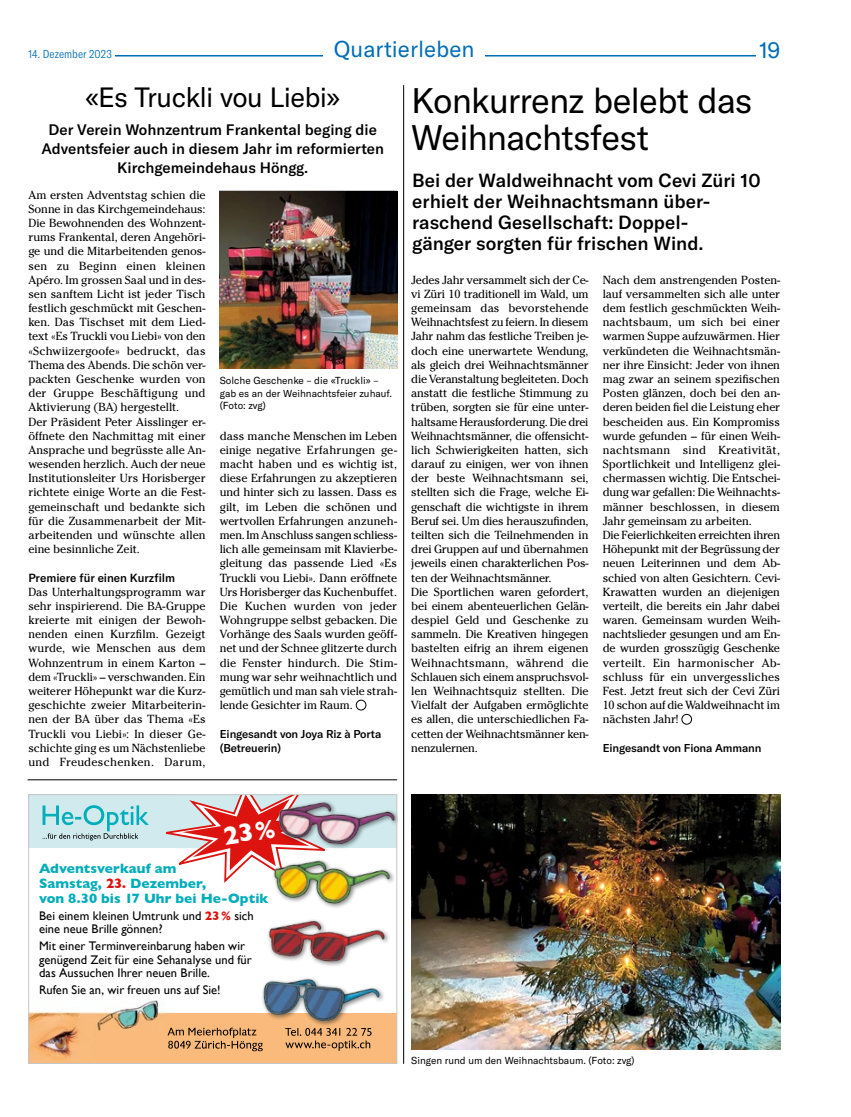
<style>
.page{position:relative;width:851px;height:1117px;background:#fff}
.page>*{position:absolute;margin:0;border:0;box-sizing:border-box;transform-origin:0 0}
.t1{font:35px/37.5px "GT America";letter-spacing:-.025em;color:#000}
.t2{font:27.5px "GT America";letter-spacing:-.025em;color:#000}
.t3{font:22.5px "GT America";color:#006eb7}
.t4{font:500 18.75px/21.2px "GT America";color:#000}
.t5{font:500 condensed 16.25px "ITC Franklin Gothic Std";color:#000}
.t6{font:500 15px/18.8px "GT America";color:#000;text-align:center}
.t7{font:700 13.75px/15px "Gill Sans";color:#00adba}
.t8{font:12.5px/13.5px "Gill Sans";letter-spacing:.005em;color:#000}
.t9{font:11.75px/14.1px "Cheltenham Std";letter-spacing:-.01em;color:#000}
.t10{font:500 11.75px "GT America";letter-spacing:-.005em;color:#000}
.t11{font:300 condensed 11.38px "GT America";letter-spacing:.005em;color:#006eb7}
.t12{font:500 11.25px/14.1px "GT America";letter-spacing:-.01em;color:#000}
.t13{font:10px/12.5px "GT America";color:#000}
.s1{color:#dc130e}
.s2{font-weight:700;color:#dc130e}
</style>
<div class="page">
<hr style="left:115px;top:55px;width:641px;height:1px;background:#006eb7">
<div style="left:323px;top:39px;width:162px;height:29px;background:#fff"></div>
<div style="left:356px;top:699px;width:10px;height:11px;border:1px solid #000;border-radius:50%"></div>
<hr style="left:403px;top:85px;width:1px;height:978px;background:#000">
<div style="left:681px;top:713px;width:11px;height:11px;border:1px solid #000;border-radius:50%"></div>
<img style="left:220px;top:191px;width:177px;height:178px">
<img style="left:411px;top:794px;width:369px;height:255px">
<hr style="left:28px;top:779px;width:369px;height:1px;background:#000">
<div style="left:29px;top:794px;width:368px;height:53px;background:#d0eaed"></div>
<svg style="left:43px;top:805px;width:106px;height:35px"></svg>
<div style="left:29px;top:1012px;width:367px;height:51px;background:#f9ba7b"></div>
<img style="left:30px;top:1000px;width:135px;height:59px">
<div style="left:96px;top:1030px;width:79px;height:31px;background:#f9ba7b"></div>
<svg style="left:167px;top:1027px;width:96px;height:23px"></svg>
<img style="left:249px;top:810px;width:146px;height:239px">
<div style="left:28px;top:794px;width:369px;height:269px;border:1px solid #c5c6c6"></div>
<img style="left:155px;top:794px;width:187px;height:90px">
<p class="t11" style="left:28px;top:47px;width:85px">14. Dezember 2023</p>
<h3 class="t3" style="left:334px;top:36px;width:142px">Quartierleben</h3>
<h3 class="t3" style="left:759px;top:37px;width:23px">19</h3>
<h2 class="t2" style="left:85px;top:81px;width:257px">«Es Truckli vou Liebi»</h2>
<h1 class="t1" style="left:411px;top:81px;width:343px">Konkurrenz belebt das<br>Weihnachtsfest</h1>
<p class="t6" style="left:41px;top:120px;width:344px">Der Verein Wohnzentrum Frankental beging die<br>Adventsfeier auch in diesem Jahr im reformierten<br>Kirchgemeindehaus Höngg.</p>
<p class="t9" style="left:28px;top:187px;width:179px">Am ersten Adventstag schien die<br>Sonne in das Kirchgemeindehaus:<br>Die Bewohnenden des Wohnzent&shy;rums Frankental, deren Angehöri&shy;ge und die Mitarbeitenden genos&shy;sen zu Beginn einen kleinen<br>Apéro. Im grossen Saal und in des&shy;sen sanftem Licht ist jeder Tisch festlich geschmückt mit Geschen&shy;ken. Das Tischset mit dem Lied&shy;text «Es Truckli vou Liebi» von den «Schwiizergoofe» bedruckt, das<br>Thema des Abends. Die schön ver&shy;packten Geschenke wurden von der Gruppe Beschäftigung und<br>Aktivierung (BA) hergestellt.<br>Der Präsident Peter Aisslinger er&shy;öffnete den Nachmittag mit einer<br>Ansprache und begrüsste alle An&shy;wesenden herzlich. Auch der neue<br>Institutionsleiter Urs Horisberger richtete einige Worte an die Fest&shy;gemeinschaft und bedankte sich für die Zusammenarbeit der Mit&shy;arbeitenden und wünschte allen eine besinnliche Zeit.</p>
<p class="t10" style="left:28px;top:570px;width:148px">Premiere für einen Kurzfilm</p>
<p class="t9" style="left:28px;top:584px;width:179px;text-align:justify">Das Unterhaltungsprogramm war sehr inspirierend. Die BA-Gruppe kreierte mit einigen der Bewoh&shy;nenden einen Kurzfilm. Gezeigt wurde, wie Menschen aus dem Wohnzentrum in einem Karton – dem «Truckli» – verschwanden. Ein weiterer Höhepunkt war die Kurz&shy;geschichte zweier Mitarbeiterin&shy;nen der BA über das Thema «Es Truckli vou Liebi»: In dieser Ge&shy;schichte ging es um Nächstenliebe und Freudeschenken. Darum,</p>
<h3 class="t4" style="left:412px;top:169px;width:350px">Bei der Waldweihnacht vom Cevi Züri 10 erhielt der Weihnachtsmann über&shy;raschend Gesellschaft: Doppel-<br>gänger sorgten für frischen Wind.</h3>
<p class="t9" style="left:411px;top:272px;width:179px">Jedes Jahr versammelt sich der Ce&shy;vi Züri 10 traditionell im Wald, um gemeinsam das bevorstehende Weihnachtsfest zu feiern. In diesem Jahr nahm das festliche Treiben je&shy;doch eine unerwartete Wendung, als gleich drei Weihnachtsmänner die Veranstaltung begleiteten. Doch anstatt die festliche Stimmung zu trüben, sorgten sie für eine unter&shy;haltsame Herausforderung. Die drei Weihnachtsmänner, die offensicht&shy;lich Schwierigkeiten hatten, sich darauf zu einigen, wer von ihnen der beste Weihnachtsmann sei, stellten sich die Frage, welche Ei&shy;genschaft die wichtigste in ihrem Beruf sei. Um dies herauszufinden, teilten sich die Teilnehmenden in drei Gruppen auf und übernahmen jeweils einen charakterlichen Pos&shy;ten der Weihnachtsmänner.<br>Die Sportlichen waren gefordert, bei einem abenteuerlichen Gelän&shy;despiel Geld und Geschenke zu sammeln. Die Kreativen hingegen bastelten eifrig an ihrem eigenen Weihnachtsmann, während die Schlauen sich einem anspruchsvol&shy;len Weihnachtsquiz stellten. Die Vielfalt der Aufgaben ermöglichte es allen, die unterschiedlichen Fa&shy;cetten der Weihnachtsmänner ken&shy;nenzulernen.</p>
<p class="t9" style="left:602px;top:272px;width:179px">Nach dem anstrengenden Posten&shy;lauf versammelten sich alle unter dem festlich geschmückten Weih&shy;nachtsbaum, um sich bei einer warmen Suppe aufzuwärmen. Hier verkündeten die Weihnachtsmän&shy;ner ihre Einsicht: Jeder von ihnen mag zwar an seinem spezifischen<br>Posten glänzen, doch bei den an&shy;deren beiden fiel die Leistung eher bescheiden aus. Ein Kompromiss wurde gefunden – für einen Weih&shy;nachtsmann sind Kreativität,<br>Sportlichkeit und Intelligenz glei&shy;chermassen wichtig. Die Entschei&shy;dung war gefallen: Die Weihnachts&shy;männer beschlossen, in diesem<br>Jahr gemeinsam zu arbeiten.<br>Die Feierlichkeiten erreichten ihren<br>Höhepunkt mit der Begrüssung der neuen Leiterinnen und dem Ab&shy;schied von alten Gesichtern. Cevi-<br>Krawatten wurden an diejenigen verteilt, die bereits ein Jahr dabei waren. Gemeinsam wurden Weih&shy;nachtslieder gesungen und am En&shy;de wurden grosszügig Geschenke verteilt. Ein harmonischer Ab&shy;schluss für ein unvergessliches<br>Fest. Jetzt freut sich der Cevi Züri<br>10 schon auf die Waldweihnacht im nächsten Jahr!</p>
<p class="t13" style="left:220px;top:374px;width:174px">Solche Geschenke – die «Truckli» – gab es an der Weihnachtsfeier zuhauf. (Foto: zvg)</p>
<p class="t9" style="left:220px;top:428px;width:179px;text-align:justify">dass manche Menschen im Leben einige negative Erfahrungen ge&shy;macht haben und es wichtig ist, diese Erfahrungen zu akzeptieren und hinter sich zu lassen. Dass es gilt, im Leben die schönen und wertvollen Erfahrungen anzuneh&shy;men. Im Anschluss sangen schliess&shy;lich alle gemeinsam mit Klavierbe&shy;gleitung das passende Lied «Es Truckli vou Liebi». Dann eröffnete Urs Horisberger das Kuchenbuffet.<br>Die Kuchen wurden von jeder Wohngruppe selbst gebacken. Die Vorhänge des Saals wurden geöff&shy;net und der Schnee glitzerte durch die Fenster hindurch. Die Stim&shy;mung war sehr weihnachtlich und gemütlich und man sah viele strah&shy;lende Gesichter im Raum.</p>
<p class="t12" style="left:220px;top:726px;width:163px">Eingesandt von Joya Riz à Porta (Betreuerin)</p>
<p class="t12" style="left:602px;top:740px;width:160px">Eingesandt von Fiona Ammann</p>
<h3 class="t5" style="left:37px;top:740px;width:263px">Inserat im «Höngger» 23. November 2023</h3>
<p class="t7" style="left:39px;top:860px;width:231px">Adventsverkauf am<br>Samstag, <span class="s1">23.</span> Dezember,<br>von 8.30 bis 17 Uhr bei He-Optik</p>
<p class="t8" style="left:39px;top:908px;width:216px">Bei einem kleinen Umtrunk und <span class="s2">23%</span> sich eine neue Brille gönnen?</p>
<p class="t8" style="left:39px;top:939px;width:214px">Mit einer Terminvereinbarung haben wir genügend Zeit für eine Sehanalyse und für das Aussuchen Ihrer neuen Brille.</p>
<p class="t8" style="left:39px;top:982px;width:183px">Rufen Sie an, wir freuen uns auf Sie!</p>
<p class="t13" style="left:411px;top:1053px;width:225px">Singen rund um den Weihnachtsbaum. (Foto: zvg)</p>
</div>
